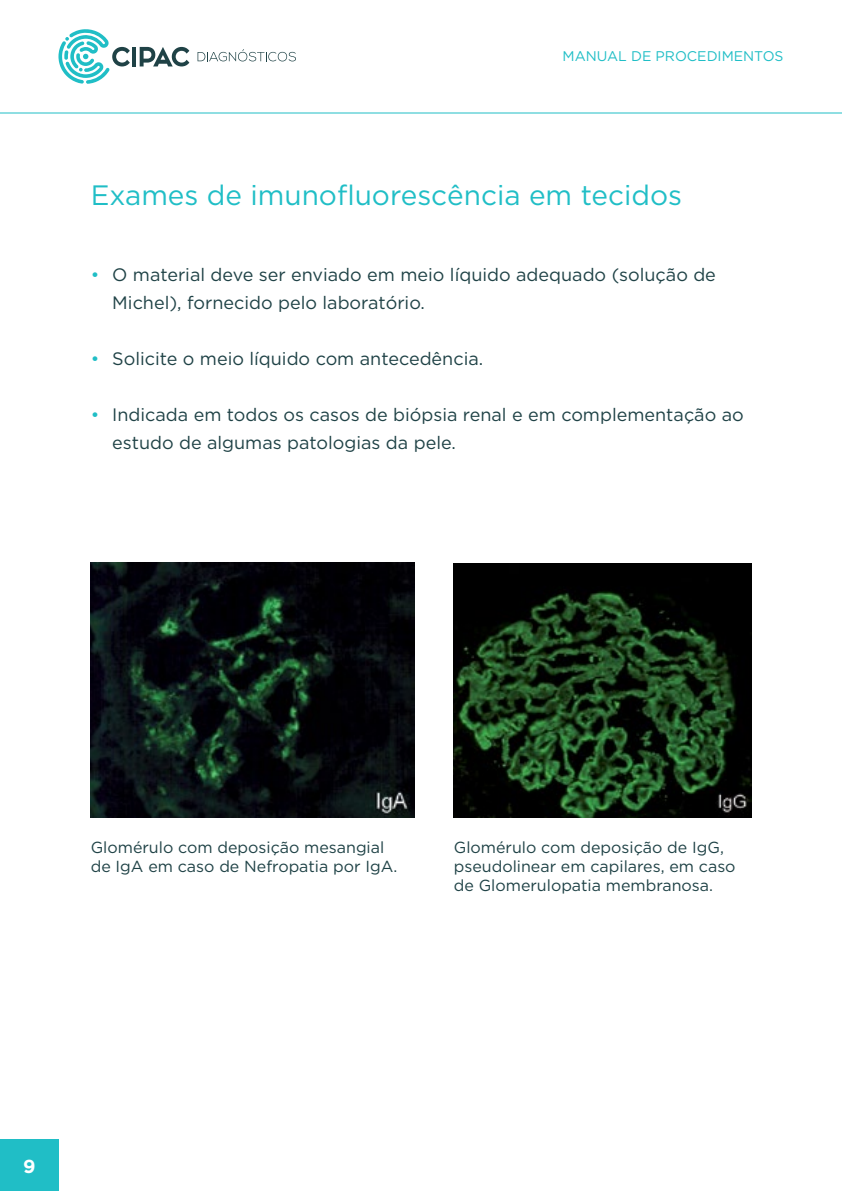
<style>
.page{position:relative;width:842px;height:1191px;background:#fff}
.page>*{position:absolute;margin:0;border:0;box-sizing:border-box;transform-origin:0 0}
.t1{font:28px "Gotham HTF";color:#20bec6}
.t2{font:700 18.8px "Gotham HTF";color:#fff}
.t3{font:18px/28px "Gotham HTF";color:#1f4246}
.t4{font:16px/19.2px "Gotham HTF";color:#1f4246}
.t5{font:14px "Gotham HTF";color:#20bec6}
.s1{color:#20bec6}
</style>
<div class="page">
<img style="left:91px;top:562px;width:324px;height:255px">
<img style="left:454px;top:563px;width:297px;height:254px">
<div style="left:0;top:1139px;width:58px;height:52px;background:#20bec6"></div>
<hr style="left:0;top:113px;width:842px;height:1px;background:#20bec6">
<svg style="left:58px;top:29px;width:72px;height:55px"></svg>
<hr style="left:132px;top:47px;width:4px;height:19px;background:#1f4246">
<svg style="left:140px;top:47px;width:49px;height:19px"></svg>
<svg style="left:198px;top:49px;width:98px;height:12px"></svg>
<p class="t5" style="left:563px;top:48px;width:222px">MANUAL DE PROCEDIMENTOS</p>
<h1 class="t1" style="left:91px;top:180px;width:593px">Exames de imunofluorescência em tecidos</h1>
<p class="t3" style="left:112px;top:260px;width:605px;text-indent:-22px"><span class="s1">•</span> O material deve ser enviado em meio líquido adequado (solução de<br>Michel), fornecido pelo laboratório.</p>
<p class="t3" style="left:91px;top:344px;width:394px"><span class="s1">•</span> Solicite o meio líquido com antecedência.</p>
<p class="t3" style="left:112px;top:400px;width:633px;text-indent:-22px"><span class="s1">•</span> Indicada em todos os casos de biópsia renal e em complementação ao estudo de algumas patologias da pele.</p>
<p class="t4" style="left:91px;top:837px;width:308px">Glomérulo com deposição mesangial de IgA em caso de Nefropatia por IgA.</p>
<p class="t4" style="left:454px;top:837px;width:283px">Glomérulo com deposição de IgG, pseudolinear em capilares, em caso de Glomerulopatia membranosa.</p>
<p class="t2" style="left:23px;top:1155px;width:14px">9</p>
</div>
